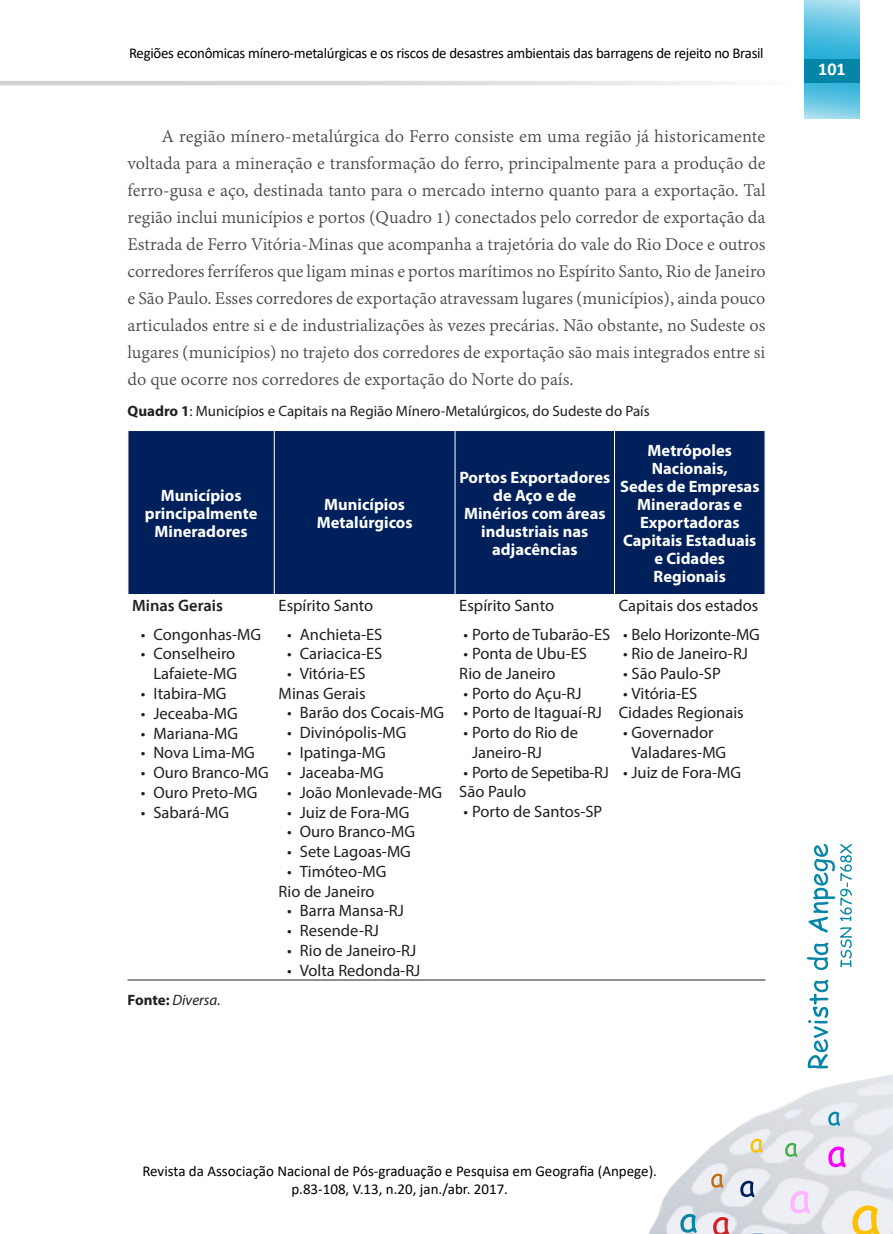
<style>
.page{position:relative;width:893px;height:1234px;background:#fff}
.page>*{position:absolute;margin:0;border:0;box-sizing:border-box;transform-origin:0 0}
.t1{font:19.5px/27px "Adobe Devanagari";color:#4b4c4d;text-align:justify}
.t2{font:700 18px "Calibri";color:#fff}
.t3{font:16.5px/19.5px "Myriad Pro";color:#231f20}
.t4{font:700 16.5px/18px "Myriad Pro";color:#fff;text-align:center}
.t5{font:16.5px/19.5px "Myriad Pro";letter-spacing:-.02em;color:#231f20}
.t6{font:600 16.5px "Myriad Pro";color:#231f20}
.t7{font:15px/18px "Calibri";color:#000;text-align:center}
.t8{font:15px "Calibri";letter-spacing:-.02em;color:#000}
.t9{font:15px "Myriad Pro";color:#231f20}
.t10{font:italic 15px "Myriad Pro";color:#231f20}
.s1{font-weight:700}
.s2{font-weight:700;font-style:normal}
</style>
<div class="page">
<svg style="left:0;top:81px;width:723px;height:4px;background:#dbdcdd"></svg>
<svg style="left:804px;top:0;width:55px;height:119px;background:#63c4e2"></svg>
<div style="left:804px;top:59px;width:55px;height:24px;background:#0586a6"></div>
<img style="left:649px;top:1074px;width:244px;height:159px">
<svg style="left:750px;top:1138px;width:13px;height:14px"></svg>
<svg style="left:852px;top:1205px;width:27px;height:28px"></svg>
<svg style="left:680px;top:1213px;width:17px;height:19px"></svg>
<svg style="left:711px;top:1173px;width:12px;height:14px"></svg>
<svg style="left:828px;top:1111px;width:12px;height:14px"></svg>
<svg style="left:828px;top:1146px;width:18px;height:21px"></svg>
<svg style="left:713px;top:1216px;width:16px;height:17px"></svg>
<svg style="left:785px;top:1142px;width:12px;height:14px"></svg>
<svg style="left:740px;top:1180px;width:14px;height:16px"></svg>
<svg style="left:790px;top:1190px;width:20px;height:23px"></svg>
<svg style="left:807px;top:844px;width:45px;height:224px"></svg>
<div style="left:129px;top:431px;width:636px;height:163px;background:#00205b"></div>
<hr style="left:274px;top:431px;width:1px;height:163px;background:#fff">
<hr style="left:455px;top:431px;width:1px;height:163px;background:#fff">
<hr style="left:614px;top:431px;width:1px;height:163px;background:#fff">
<hr style="left:128px;top:979px;width:146px;height:1px;background:#231f20">
<hr style="left:274px;top:979px;width:181px;height:1px;background:#231f20">
<hr style="left:455px;top:979px;width:159px;height:1px;background:#231f20">
<hr style="left:614px;top:979px;width:151px;height:1px;background:#231f20">
<p class="t8" style="left:129px;top:43px;width:636px">Regiões econômicas mínero-metalúrgicas e os riscos de desastres ambientais das barragens de rejeito no Brasil</p>
<p class="t1" style="left:128px;top:124px;width:640px;text-indent:34px">A região mínero-metalúrgica do Ferro consiste em uma região já historicamente voltada para a mineração e transformação do ferro, principalmente para a produção de ferro-gusa e aço, destinada tanto para o mercado interno quanto para a exportação. Tal região inclui municípios e portos (Quadro 1) conectados pelo corredor de exportação da Estrada de Ferro Vitória-Minas que acompanha a trajetória do vale do Rio Doce e outros corredores ferríferos que ligam minas e portos marítimos no Espírito Santo, Rio de Janeiro e São Paulo. Esses corredores de exportação atravessam lugares (municípios), ainda pouco articulados entre si e de industrializações às vezes precárias. Não obstante, no Sudeste os lugares (municípios) no trajeto dos corredores de exportação são mais integrados entre si do que ocorre nos corredores de exportação do Norte do país.</p>
<p class="t9" style="left:128px;top:401px;width:524px"><span class="s1">Quadro 1</span>: Municípios e Capitais na Região Mínero-Metalúrgicos, do Sudeste do País</p>
<p class="t4" style="left:145px;top:485px;width:114px">Municípios principalmente<br>Mineradores</p>
<p class="t4" style="left:317px;top:494px;width:97px">Municípios<br>Metalúrgicos</p>
<p class="t6" style="left:132px;top:596px;width:92px">Minas Gerais</p>
<p class="t3" style="left:141px;top:624px;width:122px">• Congonhas-MG</p>
<p class="t3" style="left:141px;top:643px;width:98px;text-align:right">• Conselheiro<br>Lafaiete-MG</p>
<p class="t3" style="left:141px;top:683px;width:87px">• Itabira-MG</p>
<p class="t3" style="left:141px;top:703px;width:98px">• Jeceaba-MG</p>
<p class="t3" style="left:141px;top:723px;width:99px">• Mariana-MG</p>
<p class="t3" style="left:141px;top:742px;width:116px">• Nova Lima-MG</p>
<p class="t3" style="left:141px;top:762px;width:130px">• Ouro Branco-MG</p>
<p class="t3" style="left:141px;top:782px;width:118px">• Ouro Preto-MG</p>
<p class="t3" style="left:141px;top:802px;width:90px">• Sabará-MG</p>
<p class="t10" style="left:128px;top:990px;width:94px"><span class="s2">Fonte:</span> Diversa.</p>
<p class="t3" style="left:279px;top:595px;width:96px">Espírito Santo</p>
<p class="t3" style="left:287px;top:624px;width:97px">• Anchieta-ES</p>
<p class="t3" style="left:287px;top:643px;width:97px">• Cariacica-ES</p>
<p class="t3" style="left:279px;top:663px;width:89px;text-align:center">• Vitória-ES<br>Minas Gerais</p>
<p class="t3" style="left:287px;top:702px;width:159px">• Barão dos Cocais-MG</p>
<p class="t3" style="left:287px;top:722px;width:121px">• Divinópolis-MG</p>
<p class="t3" style="left:287px;top:742px;width:100px">• Ipatinga-MG</p>
<p class="t3" style="left:287px;top:762px;width:98px">• Jaceaba-MG</p>
<p class="t3" style="left:287px;top:782px;width:157px">• João Monlevade-MG</p>
<p class="t3" style="left:287px;top:801px;width:124px">• Juiz de Fora-MG</p>
<p class="t3" style="left:287px;top:821px;width:130px">• Ouro Branco-MG</p>
<p class="t3" style="left:287px;top:841px;width:125px">• Sete Lagoas-MG</p>
<p class="t3" style="left:279px;top:861px;width:109px;text-indent:8px">• Timóteo-MG<br>Rio de Janeiro</p>
<p class="t3" style="left:287px;top:900px;width:118px">• Barra Mansa-RJ</p>
<p class="t3" style="left:287px;top:920px;width:94px">• Resende-RJ</p>
<p class="t3" style="left:287px;top:940px;width:131px">• Rio de Janeiro-RJ</p>
<p class="t3" style="left:287px;top:960px;width:135px">• Volta Redonda-RJ</p>
<p class="t4" style="left:459px;top:467px;width:152px">Portos Exportadores de Aço e de<br>Minérios com áreas industriais nas adjacências</p>
<p class="t3" style="left:459px;top:595px;width:96px">Espírito Santo</p>
<p class="t3" style="left:464px;top:624px;width:148px">• Porto de Tubarão-ES</p>
<p class="t3" style="left:459px;top:643px;width:129px">• Ponta de Ubu-ES<br>Rio de Janeiro</p>
<p class="t3" style="left:464px;top:683px;width:119px">• Porto do Açu-RJ</p>
<p class="t3" style="left:464px;top:702px;width:140px">• Porto de Itaguaí-RJ</p>
<p class="t3" style="left:472px;top:722px;width:108px;text-indent:-8px">• Porto do Rio de<br>Janeiro-RJ</p>
<p class="t5" style="left:459px;top:762px;width:151px">• Porto de Sepetiba-RJ<br>São Paulo</p>
<p class="t3" style="left:464px;top:801px;width:140px">• Porto de Santos-SP</p>
<p class="t4" style="left:620px;top:440px;width:141px">Metrópoles<br>Nacionais,<br>Sedes de Empresas<br>Mineradoras e<br>Exportadoras<br>Capitais Estaduais e Cidades<br>Regionais</p>
<p class="t3" style="left:619px;top:595px;width:141px">Capitais dos estados</p>
<p class="t3" style="left:623px;top:624px;width:138px">• Belo Horizonte-MG</p>
<p class="t3" style="left:623px;top:643px;width:126px">• Rio de Janeiro-RJ</p>
<p class="t3" style="left:623px;top:663px;width:99px">• São Paulo-SP</p>
<p class="t3" style="left:619px;top:683px;width:127px">• Vitória-ES<br>Cidades Regionais</p>
<p class="t3" style="left:631px;top:722px;width:96px;text-indent:-8px">• Governador<br>Valadares-MG</p>
<p class="t3" style="left:623px;top:762px;width:120px">• Juiz de Fora-MG</p>
<p class="t2" style="left:818px;top:57px;width:29px">101</p>
<p class="t7" style="left:142px;top:1161px;width:516px">Revista da Associação Nacional de Pós-graduação e Pesquisa em Geografia (Anpege). p.83-108, V.13, n.20, jan./abr. 2017.</p>
</div>
